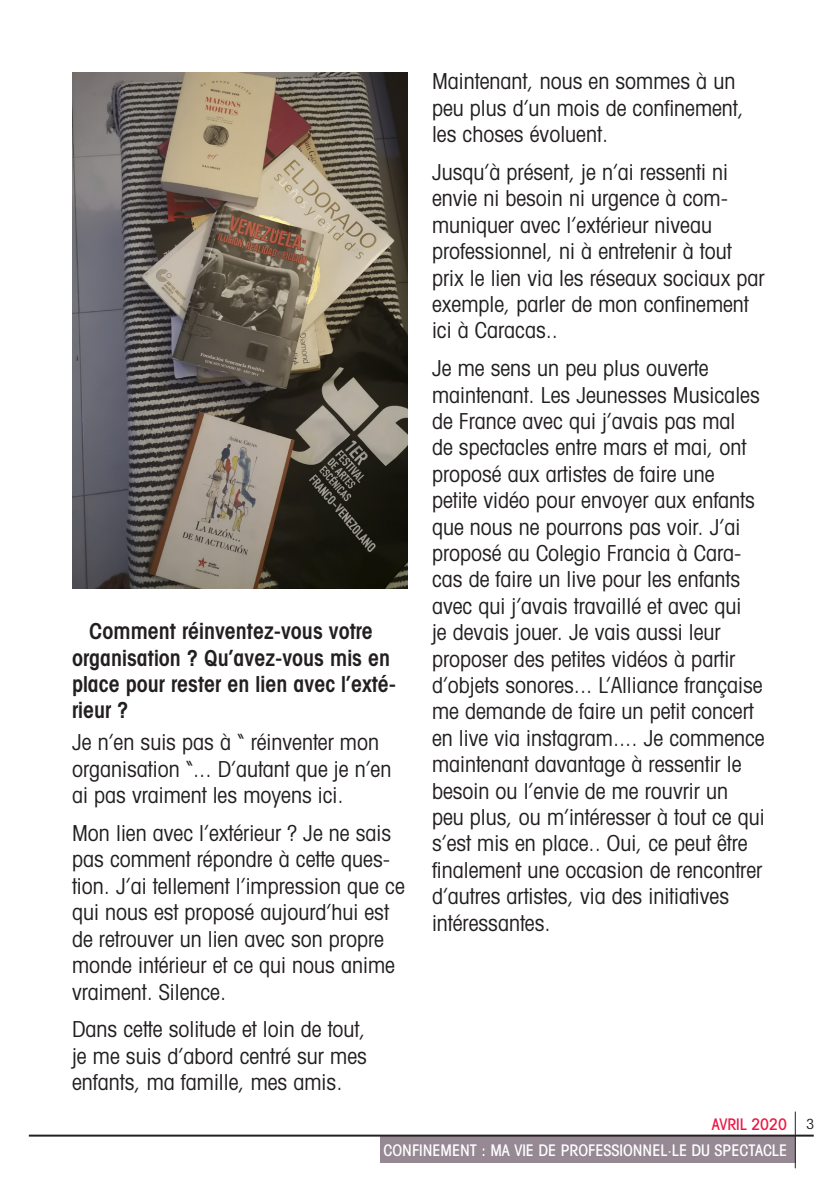
<style>
.page{position:relative;width:840px;height:1191px;background:#fff}
.page>*{position:absolute;margin:0;border:0;box-sizing:border-box;transform-origin:0 0}
.Réponses{font:condensed 22px/26.4px "Avant Garde";color:#231f20}
.Questions{font:600 condensed 22px/26.4px "Avant Garde";color:#231f20}
.t1{font:500 condensed 16px "Avant Garde";color:#fff}
.t2{font:500 condensed 16px "Avant Garde";color:#ed1845}
.s1{font-weight:400;font-size:14px;color:#252020}
</style>
<div class="page">
<img style="left:72px;top:72px;width:336px;height:516px">
<div style="left:380px;top:1135px;width:415px;height:27px;background:#968993"></div>
<hr style="left:794px;top:1111px;width:1px;height:57px;background:#252020">
<hr style="left:29px;top:1134px;width:784px;height:2px;background:#252020">
<p class="Questions" style="left:72px;top:618px;width:325px;text-indent:17px">Comment réinventez-vous votre organisation ? Qu’avez-vous mis en place pour rester en lien avec l’exté&shy;rieur ?</p>
<p class="Réponses" style="left:72px;top:729px;width:320px">Je n’en suis pas à “ réinventer mon organisation “... D’autant que je n’en ai pas vraiment les moyens ici.</p>
<p class="Réponses" style="left:72px;top:819px;width:334px">Mon lien avec l’extérieur ? Je ne sais pas comment répondre à cette ques&shy;tion. J’ai tellement l’impression que ce qui nous est proposé aujourd’hui est de retrouver un lien avec son propre monde intérieur et ce qui nous anime vraiment. Silence.</p>
<p class="Réponses" style="left:72px;top:1015px;width:296px;text-align:justify">Dans cette solitude et loin de tout, je me suis d’abord centré sur mes enfants, ma famille, mes amis.</p>
<p class="Réponses" style="left:432px;top:68px;width:313px">Maintenant, nous en sommes à un peu plus d’un mois de confinement, les choses évoluent.</p>
<p class="Réponses" style="left:432px;top:158px;width:334px">Jusqu’à présent, je n’ai ressenti ni envie ni besoin ni urgence à com&shy;muniquer avec l’extérieur niveau professionnel, ni à entretenir à tout prix le lien via les réseaux sociaux par exemple, parler de mon confinement ici à Caracas..</p>
<p class="Réponses" style="left:432px;top:354px;width:334px">Je me sens un peu plus ouverte maintenant. Les Jeunesses Musicales de France avec qui j’avais pas mal<br>de spectacles entre mars et mai, ont proposé aux artistes de faire une petite vidéo pour envoyer aux enfants que nous ne pourrons pas voir. J’ai proposé au Colegio Francia à Cara&shy;cas de faire un live pour les enfants avec qui j’avais travaillé et avec qui<br>je devais jouer. Je vais aussi leur proposer des petites vidéos à partir d’objets sonores... L’Alliance française me demande de faire un petit concert en live via instagram.... Je commence maintenant davantage à ressentir le besoin ou l’envie de me rouvrir un peu plus, ou m’intéresser à tout ce qui s’est mis en place.. Oui, ce peut être finalement une occasion de rencontrer d’autres artistes, via des initiatives intéressantes.</p>
<p class="t2" style="left:711px;top:1114px;width:104px">AVRIL 2020 <span class="s1">3</span></p>
<p class="t1" style="left:383px;top:1140px;width:404px">CONFINEMENT : MA VIE DE PROFESSIONNEL·LE DU SPECTACLE</p>
</div>
